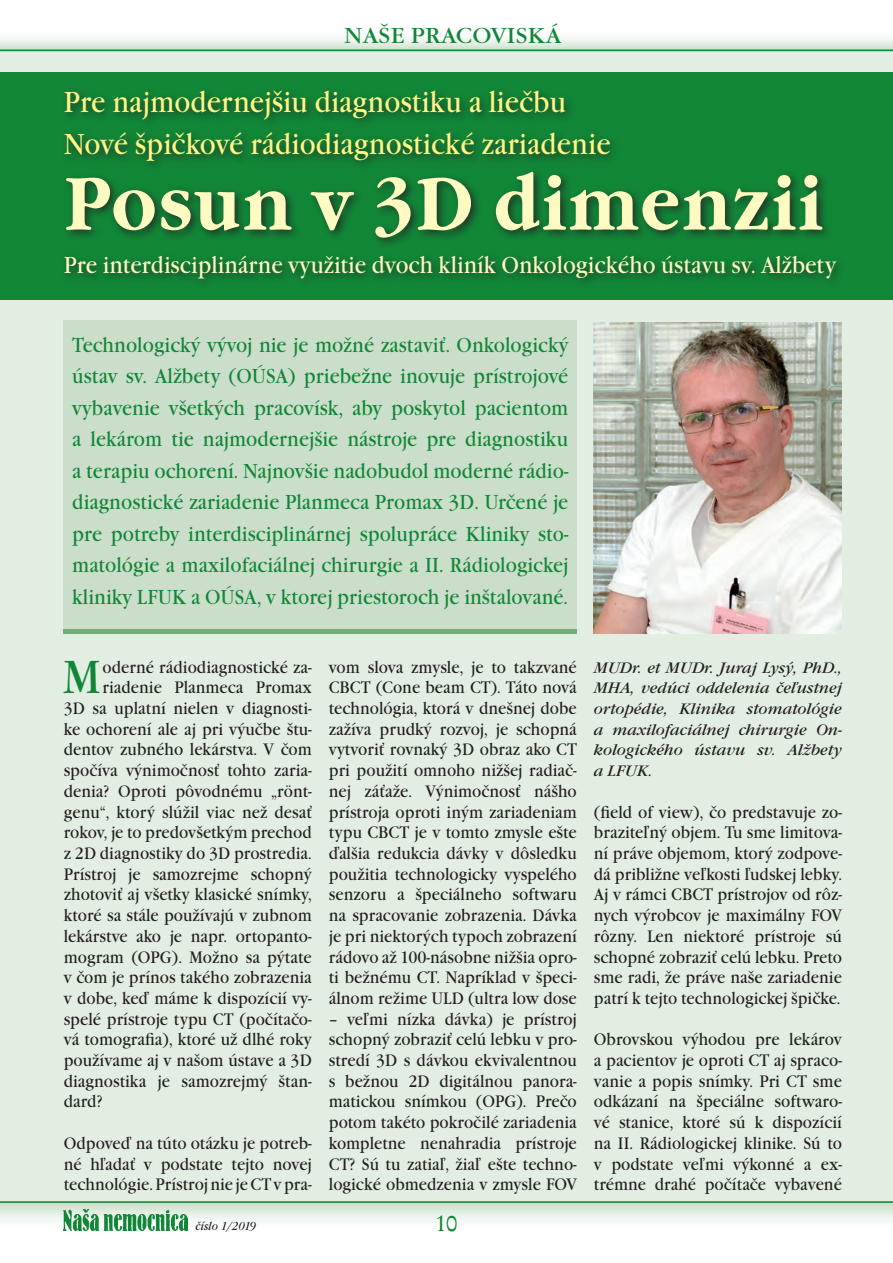
<style>
.page{position:relative;width:893px;height:1263px;background:#fff}
.page>*{position:absolute;margin:0;border:0;box-sizing:border-box;transform-origin:0 0}
.t1{font:700 76.5px "Garamond Itc TOT";letter-spacing:.02em;color:#fffac1;scale:.9 1}
.t2{font:48.15px "Garamond Itc TOT";color:#118637;scale:.9 1}
.t3{font:30px/42px "Garamond Itc TOT";color:#fff685;scale:.9 1}
.t4{font:24px "Garamond Itc TOT";color:#fffac1;scale:.9 1}
.t5{font:24px "Garamond No 2 TOT";color:#118637;scale:1.04 1}
.t6{font:22.5px "Garamond Itc TOT";letter-spacing:.015em;color:#118637;scale:1.04 1}
.t7{font:21px/31.5px "Garamond Itc TOT";color:#118637;text-align:justify;scale:.9 1}
.t8{font:17.25px/20.7px "Garamond Itc TOT";color:#231f20;text-align:justify;scale:.9 1}
.t9{font:italic 15.75px/20.7px "Garamond Itc TOT";color:#231f20;text-align:justify}
.t10{font:italic 12px "Garamond Itc TOT";color:#231f20;scale:.9 1}
</style>
<div class="page">
<div style="left:0;top:50px;width:893px;height:1180px;background:#e3eee2"></div>
<div style="left:64px;top:321px;width:513px;height:310px;background:#cadeca"></div>
<div style="left:0;top:72px;width:893px;height:228px;background:#118637"></div>
<div style="left:60px;top:87px;width:786px;height:202px;background:#231f20;opacity:.75"></div>
<hr style="left:64px;top:629px;width:513px;height:4px;background:#73ac76">
<img style="left:594px;top:323px;width:248px;height:310px">
<svg style="left:0;top:38px;width:893px;height:12px"></svg>
<div style="left:0;top:1201px;width:893px;height:30px;background:linear-gradient(to bottom,#c8ddc8,#fff)"></div>
<hr style="left:0;top:1201px;width:893px;height:2px;background:#118637">
<img style="left:64px;top:1210px;width:123px;height:20px">
<hr style="left:0;top:50px;width:893px;height:1px;background:#118637">
<h3 class="t6" style="left:344px;top:23px;width:211px">NAŠE PRACOVISKÁ</h3>
<h3 class="t3" style="left:64px;top:82px;width:609px">Pre najmodernejšiu diagnostiku a liečbu<br>Nové špičkové rádiodiagnostické zariadenie</h3>
<h1 class="t1" style="left:64px;top:160px;width:845px">Posun v 3D dimenzii</h1>
<h3 class="t4" style="left:64px;top:251px;width:860px">Pre interdisciplinárne využitie dvoch kliník Onkologického ústavu sv. Alžbety</h3>
<p class="t7" style="left:72px;top:329px;width:553px">Technologický vývoj nie je možné zastaviť. Onkologický ústav sv. Alžbety (OÚSA) priebežne inovuje prístrojové vybavenie všetkých pracovísk, aby poskytol pacientom a lekárom tie najmodernejšie nástroje pre diagnostiku a terapiu ochorení. Najnovšie nadobudol moderné rádio&shy;diagnostické zariadenie Planmeca Promax 3D. Určené je pre potreby interdisciplinárnej spolupráce Kliniky sto&shy;matológie a maxilofaciálnej chirurgie a II. Rádiologickej kliniky LFUK a OÚSA, v ktorej priestoroch je inštalované.</p>
<h2 class="t2" style="left:63px;top:650px;width:44px">M</h2>
<p class="t8" style="left:103px;top:657px;width:234px">oderné rádiodiagnostické za-</p>
<p class="t8" style="left:103px;top:677px;width:234px">riadenie Planmeca Promax</p>
<p class="t8" style="left:64px;top:698px;width:277px">3D sa uplatní nielen v diagnosti-</p>
<p class="t8" style="left:64px;top:719px;width:277px">ke ochorení ale aj pri výučbe štu-</p>
<p class="t8" style="left:64px;top:739px;width:277px">dentov zubného lekárstva. V čom</p>
<p class="t8" style="left:64px;top:760px;width:277px">spočíva výnimočnosť tohto zaria-</p>
<p class="t8" style="left:64px;top:781px;width:277px">denia? Oproti pôvodnému „rönt-</p>
<p class="t8" style="left:64px;top:802px;width:277px">genu“, ktorý slúžil viac než desať</p>
<p class="t8" style="left:64px;top:822px;width:277px">rokov, je to predovšetkým prechod</p>
<p class="t8" style="left:64px;top:843px;width:277px">z 2D diagnostiky do 3D prostredia.</p>
<p class="t8" style="left:64px;top:864px;width:277px">Prístroj je samozrejme schopný</p>
<p class="t8" style="left:64px;top:884px;width:277px">zhotoviť aj všetky klasické snímky,</p>
<p class="t8" style="left:64px;top:905px;width:277px">ktoré sa stále používajú v zubnom</p>
<p class="t8" style="left:64px;top:926px;width:277px">lekárstve ako je napr. ortopanto-</p>
<p class="t8" style="left:64px;top:946px;width:277px">mogram (OPG). Možno sa pýtate</p>
<p class="t8" style="left:64px;top:967px;width:277px">v čom je prínos takého zobrazenia</p>
<p class="t8" style="left:64px;top:988px;width:277px">v dobe, keď máme k dispozícií vy-</p>
<p class="t8" style="left:64px;top:1009px;width:277px">spelé prístroje typu CT (počítačo-</p>
<p class="t8" style="left:64px;top:1029px;width:277px">vá tomografia), ktoré už dlhé roky</p>
<p class="t8" style="left:64px;top:1050px;width:277px">používame aj v našom ústave a 3D</p>
<p class="t8" style="left:64px;top:1071px;width:277px">diagnostika je samozrejmý štan-</p>
<p class="t8" style="left:64px;top:1091px;width:45px">dard?</p>
<p class="t8" style="left:64px;top:1133px;width:277px">Odpoveď na túto otázku je potreb&shy;né hľadať v podstate tejto novej technológie. Prístroj nie je CT vpra-</p>
<p class="t10" style="left:196px;top:1219px;width:69px">číslo 1/2019</p>
<p class="t8" style="left:329px;top:657px;width:277px">vom slova zmysle, je to takzvané CBCT (Cone beam CT). Táto nová technológia, ktorá v dnešnej dobe zažíva prudký rozvoj, je schopná vytvoriť rovnaký 3D obraz ako CT pri použití omnoho nižšej radiač&shy;nej záťaže. Výnimočnosť nášho prístroja oproti iným zariadeniam typu CBCT je v tomto zmysle ešte ďalšia redukcia dávky v dôsledku použitia technologicky vyspelého senzoru a špeciálneho softwaru na spracovanie zobrazenia. Dávka je pri niektorých typoch zobrazení rádovo až 100-násobne nižšia opro&shy;ti bežnému CT. Napríklad v špeci&shy;álnom režime ULD (ultra low dose</p>
<p class="t8" style="left:329px;top:1009px;width:277px">– veľmi nízka dávka) je prístroj schopný zobraziť celú lebku v pro&shy;stredí 3D s dávkou ekvivalentnou s bežnou 2D digitálnou panora&shy;matickou snímkou (OPG). Prečo potom takéto pokročilé zariadenia kompletne nenahradia prístroje CT? Sú tu zatiaľ, žiaľ ešte techno&shy;logické obmedzenia v zmysle FOV</p>
<h3 class="t5" style="left:436px;top:1209px;width:22px">10</h3>
<p class="t9" style="left:594px;top:657px;width:250px">MUDr. et MUDr. Juraj Lysý, PhD., MHA, vedúci oddelenia čeľustnej ortopédie, Klinika stomatológie a maxilofaciálnej chirurgie On&shy;kologického ústavu sv. Alžbety a LFUK.</p>
<p class="t8" style="left:594px;top:802px;width:277px">(field of view), čo predstavuje zo&shy;braziteľný objem. Tu sme limitova&shy;ní práve objemom, ktorý zodpove&shy;dá približne veľkosti ľudskej lebky.<br>Aj v rámci CBCT prístrojov od rôz&shy;nych výrobcov je maximálny FOV rôzny. Len niektoré prístroje sú schopné zobraziť celú lebku. Preto sme radi, že práve naše zariadenie patrí k tejto technologickej špičke.</p>
<p class="t8" style="left:594px;top:1029px;width:277px">Obrovskou výhodou pre lekárov a pacientov je oproti CT aj spraco&shy;vanie a popis snímky. Pri CT sme odkázaní na špeciálne softwaro&shy;vé stanice, ktoré sú k dispozícií na II. Rádiologickej klinike. Sú to v podstate veľmi výkonné a ex&shy;trémne drahé počítače vybavené</p>
</div>
